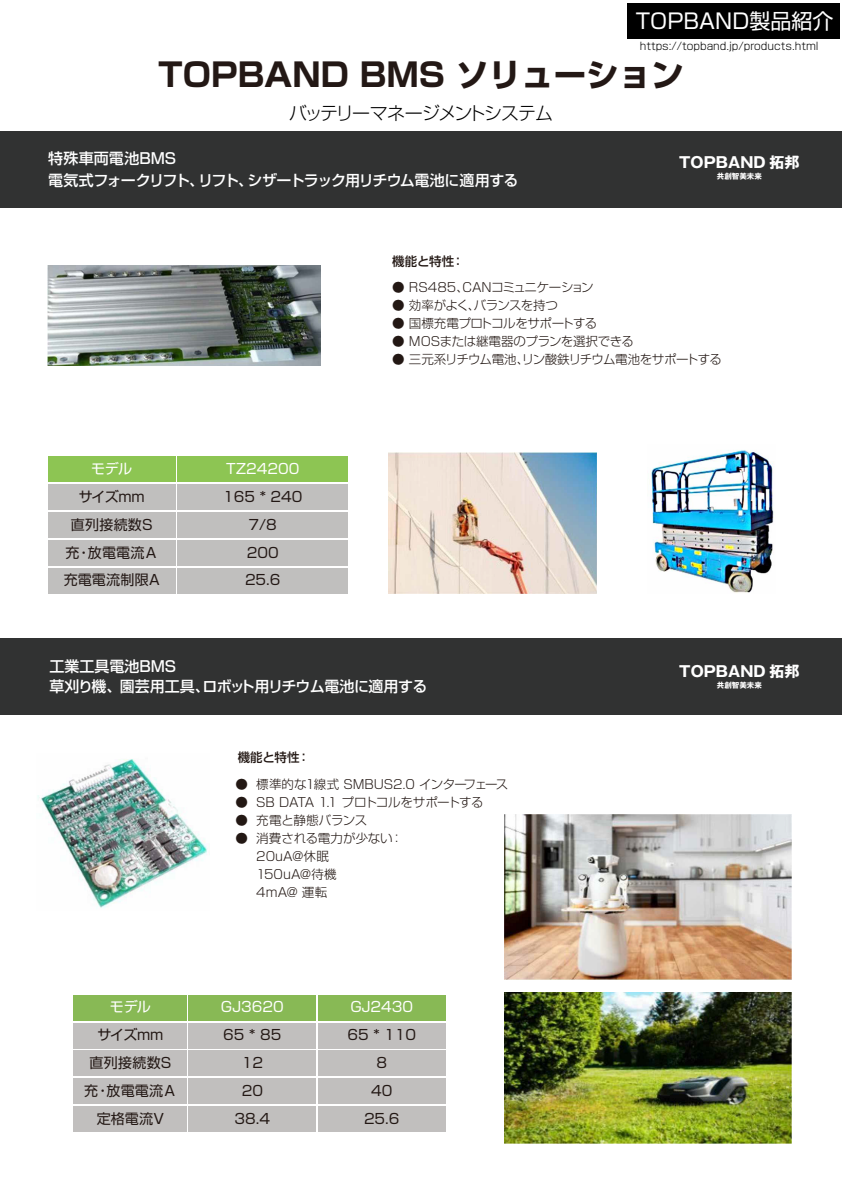
<style>
.page{position:relative;width:842px;height:1192px;background:#fff}
.page>*{position:absolute;margin:0;border:0;box-sizing:border-box;transform-origin:0 0}
.t1{font:700 32.5px "Shin Go Pro";color:#231815}
.t2{font:21px "Shin Go Pro";color:#fff}
.t3{font:300 18px "Shin Go Pro";letter-spacing:-.09em;color:#000}
.t4{font:500 15px/22px "Shin Go Pro";letter-spacing:-.025em;color:#fff}
.t5{font:500 15px/20px "Shin Go Pro";letter-spacing:-.005em;color:#fff}
.t6{font:700 15px "Gothic MB101 Pro";color:#fff}
.t7{font:14px/27.9px "Shin Go Pro";color:#231814;text-align:center}
.t8{font:14px/27.9px "Shin Go Pro";color:#231815;text-align:center}
.t9{font:14px "Shin Go Pro";color:#fff}
.t10{font:300 12.5px "Shin Go Pro";letter-spacing:-.025em;color:#231814}
.t11{font:300 12.5px "Shin Go Pro";letter-spacing:-.05em;color:#231814}
.t12{font:300 12.5px/18px "Shin Go Pro";color:#231814}
.t13{font:300 12.5px "Shin Go Pro";letter-spacing:-.055em;color:#231814}
.t14{font:500 12.5px "Shin Go Pro";letter-spacing:-.01em;color:#231814}
.t15{font:300 10.5px "Shin Go Pro";color:#000}
.t16{font:700 7.5px "Gothic MB101 Pro";color:#fff}
</style>
<div class="page">
<div style="left:0;top:638px;width:842px;height:77px;background:#313232"></div>
<div style="left:0;top:132px;width:842px;height:76px;background:#313232"></div>
<img style="left:48px;top:265px;width:273px;height:100px">
<div style="left:48px;top:456px;width:128px;height:26px;background:#8dc553"></div>
<div style="left:48px;top:484px;width:128px;height:26px;background:#c0bfbe"></div>
<div style="left:48px;top:512px;width:128px;height:26px;background:#c0bfbe"></div>
<div style="left:48px;top:540px;width:128px;height:26px;background:#c0bfbe"></div>
<div style="left:48px;top:568px;width:128px;height:25px;background:#c0bfbe"></div>
<div style="left:178px;top:456px;width:170px;height:26px;background:#8dc553"></div>
<div style="left:178px;top:484px;width:170px;height:26px;background:#c0bfbe"></div>
<div style="left:178px;top:512px;width:170px;height:26px;background:#c0bfbe"></div>
<div style="left:178px;top:540px;width:170px;height:26px;background:#c0bfbe"></div>
<div style="left:178px;top:568px;width:170px;height:25px;background:#c0bfbe"></div>
<img style="left:389px;top:453px;width:208px;height:140px">
<img style="left:650px;top:450px;width:124px;height:143px">
<div style="left:74px;top:995px;width:113px;height:25px;background:#88b955"></div>
<div style="left:74px;top:1023px;width:113px;height:25px;background:#c1bfbe"></div>
<div style="left:74px;top:1051px;width:113px;height:25px;background:#c1bfbe"></div>
<div style="left:74px;top:1079px;width:113px;height:25px;background:#c1bfbe"></div>
<div style="left:74px;top:1106px;width:113px;height:26px;background:#c1bfbe"></div>
<div style="left:189px;top:995px;width:127px;height:25px;background:#88b955"></div>
<div style="left:189px;top:1023px;width:127px;height:25px;background:#c1bfbe"></div>
<div style="left:189px;top:1051px;width:127px;height:25px;background:#c1bfbe"></div>
<div style="left:189px;top:1079px;width:127px;height:25px;background:#c1bfbe"></div>
<div style="left:189px;top:1106px;width:127px;height:26px;background:#c1bfbe"></div>
<div style="left:318px;top:995px;width:127px;height:25px;background:#88b955"></div>
<div style="left:318px;top:1023px;width:127px;height:25px;background:#c1bfbe"></div>
<div style="left:318px;top:1051px;width:127px;height:25px;background:#c1bfbe"></div>
<div style="left:318px;top:1079px;width:127px;height:25px;background:#c1bfbe"></div>
<div style="left:318px;top:1106px;width:127px;height:26px;background:#c1bfbe"></div>
<img style="left:37px;top:759px;width:171px;height:149px">
<img style="left:505px;top:815px;width:287px;height:164px">
<img style="left:505px;top:993px;width:286px;height:150px">
<div style="left:627px;top:3px;width:212px;height:36px;background:#000"></div>
<h2 class="t2" style="left:636px;top:4px;width:199px">TOPBAND製品紹介</h2>
<p class="t15" style="left:640px;top:37px;width:180px">https://topband.jp/products.html</p>
<h1 class="t1" style="left:158px;top:49px;width:527px">TOPBAND BMS ソリューション</h1>
<h3 class="t3" style="left:289px;top:98px;width:265px">バッテリーマネージメントシステム</h3>
<p class="t4" style="left:48px;top:145px;width:472px">特殊車両電池BMS<br>電気式フォークリフト、リフト、シザートラック用リチウム電池に適用する</p>
<p class="t14" style="left:392px;top:251px;width:74px">機能と特性：</p>
<p class="t6" style="left:679px;top:149px;width:122px">TOPBAND 拓邦</p>
<p class="t16" style="left:717px;top:169px;width:46px">共創智美未来</p>
<p class="t9" style="left:91px;top:457px;width:43px">モデル</p>
<p class="t8" style="left:64px;top:481px;width:98px">サイズmm<br>直列接続数S充・放電電流Ａ充電電流制限A</p>
<p class="t9" style="left:226px;top:457px;width:75px">TZ24200</p>
<p class="t8" style="left:223px;top:481px;width:81px">165 * 240<br>7/8<br>200<br>25.6</p>
<p class="t10" style="left:392px;top:277px;width:203px">● RS485、CANコミュニケーション</p>
<p class="t11" style="left:392px;top:295px;width:167px">● 効率がよく、バランスを持つ</p>
<p class="t10" style="left:392px;top:313px;width:207px">● 国標充電プロトコルをサポートする</p>
<p class="t10" style="left:392px;top:331px;width:243px">● MOSまたは継電器のプランを選択できる</p>
<p class="t11" style="left:392px;top:349px;width:331px">● 三元系リチウム電池、リン酸鉄リチウム電池をサポートする</p>
<p class="t5" style="left:49px;top:654px;width:380px">工業工具電池BMS<br>草刈り機、園芸用工具、ロボット用リチウム電池に適用する</p>
<p class="t14" style="left:238px;top:747px;width:74px">機能と特性：</p>
<p class="t9" style="left:110px;top:996px;width:43px">モデル</p>
<p class="t7" style="left:84px;top:1019px;width:94px">サイズmm<br>直列接続数S充・放電電流Ａ定格電流V</p>
<p class="t10" style="left:235px;top:774px;width:274px">● 標準的な1線式 SMBUS2.0 インターフェース</p>
<p class="t13" style="left:235px;top:792px;width:250px">● SB DATA 1.1 プロトコルをサポートする</p>
<p class="t10" style="left:235px;top:810px;width:133px">● 充電と静態バランス</p>
<p class="t12" style="left:256px;top:827px;width:148px;text-indent:-21px">● 消費される電力が少ない：<br>20uA@休眠<br>150uA@待機<br>4mA@ 運転</p>
<p class="t9" style="left:221px;top:996px;width:64px">GJ3620</p>
<p class="t7" style="left:223px;top:1019px;width:60px">65 * 85<br>12<br>20<br>38.4</p>
<p class="t9" style="left:350px;top:996px;width:64px">GJ2430</p>
<p class="t7" style="left:347px;top:1019px;width:70px">65 * 110<br>8<br>40<br>25.6</p>
<p class="t6" style="left:679px;top:659px;width:122px">TOPBAND 拓邦</p>
<p class="t16" style="left:717px;top:679px;width:46px">共創智美未来</p>
</div>
